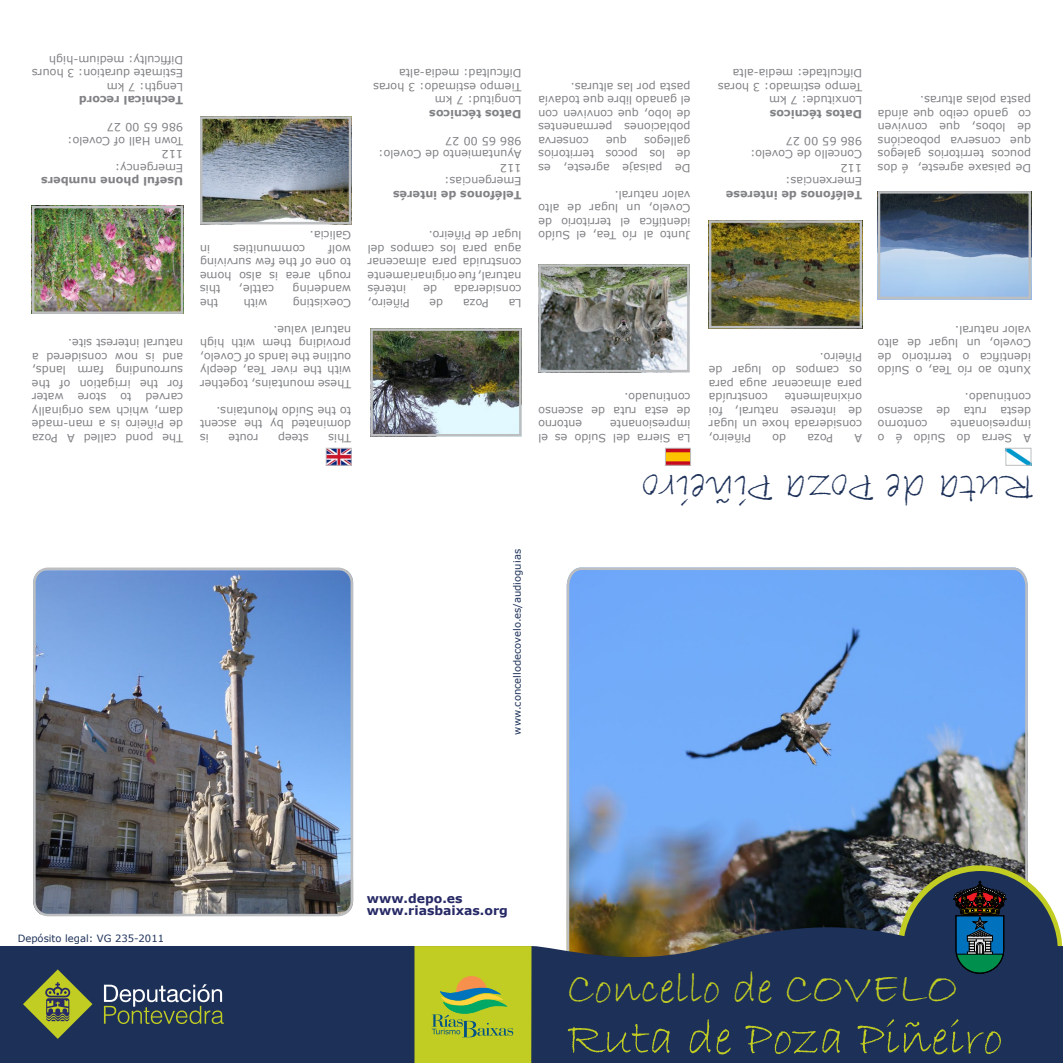
<style>
.page{position:relative;width:1063px;height:1063px;background:#fff}
.page>*{position:absolute;margin:0;border:0;box-sizing:border-box;transform-origin:0 0}
.t1{font:50px "Bradley Hand ITC";color:#c2cd23}
.t2{font:45px "Bradley Hand ITC";color:#1c3058}
.t3{font:45px "Bradley Hand ITC";color:#c2cd23}
.t4{font:700 12.5px "Verdana";color:#272a66}
.t5{font:11.25px/13.5px "Verdana";color:#808285;text-align:justify}
.t6{font:700 11.25px "Verdana";color:#808285}
.t7{font:10px "Verdana";color:#1c3058}
</style>
<div class="page">
<img style="left:566px;top:567px;width:463px;height:354px">
<svg style="left:897px;top:865px;width:165px;height:173px"></svg>
<svg style="left:532px;top:921px;width:531px;height:142px;background:#283855"></svg>
<div style="left:903px;top:871px;width:155px;height:162px;background:#1c3058;border-radius:50%"></div>
<svg style="left:953px;top:881px;width:54px;height:93px"></svg>
<img style="left:34px;top:570px;width:319px;height:344px">
<div style="left:33px;top:568px;width:320px;height:348px;border:2px solid #bcbec0;border-radius:14px"></div>
<div style="left:0;top:946px;width:531px;height:117px;background:#1c3058"></div>
<svg style="left:23px;top:969px;width:69px;height:70px"></svg>
<svg style="left:104px;top:984px;width:120px;height:40px"></svg>
<svg style="left:414px;top:946px;width:118px;height:117px;background:#b1c32d"></svg>
<img style="left:881px;top:194px;width:147px;height:102px">
<div style="left:878px;top:191px;width:153px;height:108px;border:2px solid #bcbec0"></div>
<img style="left:712px;top:223px;width:147px;height:102px">
<div style="left:709px;top:220px;width:153px;height:108px;border:2px solid #bcbec0"></div>
<img style="left:35px;top:209px;width:145px;height:102px">
<div style="left:32px;top:206px;width:151px;height:108px;border:2px solid #bcbec0"></div>
<img style="left:203px;top:119px;width:145px;height:102px">
<div style="left:200px;top:116px;width:151px;height:108px;border:2px solid #bcbec0"></div>
<img style="left:541px;top:267px;width:146px;height:102px">
<div style="left:538px;top:264px;width:152px;height:108px;border:2px solid #bcbec0"></div>
<img style="left:373px;top:331px;width:146px;height:102px">
<div style="left:370px;top:328px;width:152px;height:108px;border:2px solid #bcbec0"></div>
<img style="left:667px;top:450px;width:22px;height:13px">
<div style="left:665px;top:448px;width:26px;height:17px;border:1px solid #bcbec0"></div>
<img style="left:328px;top:450px;width:21px;height:13px">
<div style="left:326px;top:448px;width:25px;height:17px;border:1px solid #bcbec0"></div>
<img style="left:1008px;top:450px;width:21px;height:13px">
<div style="left:1006px;top:448px;width:25px;height:17px;border:1px solid #bcbec0"></div>
<p class="t5" style="left:183px;top:94px;width:153px;text-align:left;rotate:-180deg">Length: 7 km<br>Estimate duration: 3 hours<br>Difficulty: medium-high</p>
<p class="t6" style="left:183px;top:108px;width:106px;rotate:-180deg">Technical record</p>
<p class="t5" style="left:183px;top:175px;width:117px;text-align:left;rotate:-180deg">Emergency:<br>112<br>Town Hall of Covelo:<br>986 65 00 27</p>
<p class="t6" style="left:183px;top:189px;width:144px;rotate:-180deg">Useful phone numbers</p>
<p class="t5" style="left:183px;top:445px;width:153px;rotate:-180deg">The pond called A Poza de Piñeiro is a man-made dam, which was originally carved to store water for the irrigation of the surrounding farm lands, and is now considered a natural interest site.</p>
<p class="t5" style="left:351px;top:243px;width:43px;rotate:-180deg">Galicia.</p>
<p class="t5" style="left:351px;top:297px;width:153px;text-indent:131px;rotate:-180deg">this rough area is also home to one of the few surviving wolf</p>
<p class="t5" style="left:305px;top:256px;width:73px;rotate:-180deg">communities</p>
<p class="t5" style="left:210px;top:256px;width:12px;rotate:-180deg">in</p>
<p class="t5" style="left:351px;top:297px;width:60px;rotate:-180deg">wandering</p>
<p class="t5" style="left:274px;top:297px;width:37px;rotate:-180deg">cattle,</p>
<p class="t5" style="left:218px;top:310px;width:20px;rotate:-180deg">the</p>
<p class="t5" style="left:267px;top:310px;width:25px;rotate:-180deg">with</p>
<p class="t5" style="left:351px;top:310px;width:60px;rotate:-180deg">Coexisting</p>
<p class="t5" style="left:351px;top:391px;width:153px;rotate:-180deg">These mountains, together with the river Tea, deeply outline the lands of Covelo, providing them with high natural value.</p>
<p class="t5" style="left:351px;top:445px;width:153px;text-indent:142px;rotate:-180deg">is dominated by the ascent to the Suído Mountains.</p>
<p class="t5" style="left:309px;top:445px;width:32px;rotate:-180deg">steep</p>
<p class="t5" style="left:258px;top:445px;width:31px;rotate:-180deg">route</p>
<p class="t5" style="left:351px;top:445px;width:24px;rotate:-180deg">This</p>
<p class="t5" style="left:522px;top:108px;width:150px;text-align:left;rotate:-180deg">Longitud: 7 km<br>Tiempo estimado: 3 horas<br>Dificultad: media-alta</p>
<p class="t6" style="left:522px;top:121px;width:94px;rotate:-180deg">Datos técnicos</p>
<p class="t5" style="left:522px;top:189px;width:145px;text-align:left;rotate:-180deg">Emergencias:<br>112<br>Ayuntamiento de Covelo:<br>986 65 00 27</p>
<p class="t6" style="left:522px;top:202px;width:130px;rotate:-180deg">Teléfonos de interés</p>
<p class="t5" style="left:522px;top:297px;width:156px;text-indent:115px;rotate:-180deg">interés natural, fue originariamente construida para almacenar agua para los campos del lugar de Piñeiro.</p>
<p class="t5" style="left:437px;top:297px;width:15px;rotate:-180deg">de</p>
<p class="t5" style="left:522px;top:297px;width:69px;rotate:-180deg">considerada</p>
<p class="t5" style="left:410px;top:310px;width:44px;rotate:-180deg">Piñeiro,</p>
<p class="t5" style="left:443px;top:310px;width:15px;rotate:-180deg">de</p>
<p class="t5" style="left:489px;top:310px;width:28px;rotate:-180deg">Poza</p>
<p class="t5" style="left:522px;top:310px;width:15px;rotate:-180deg">La</p>
<p class="t5" style="left:691px;top:148px;width:154px;text-indent:102px;rotate:-180deg">conserva poblaciones permanentes de lobo, que conviven con el ganado libre que todavía pasta por las alturas.</p>
<p class="t5" style="left:691px;top:175px;width:154px;rotate:-180deg">De paisaje agreste, es de los pocos territorios gallegos</p>
<p class="t5" style="left:627px;top:148px;width:22px;rotate:-180deg">que</p>
<p class="t5" style="left:691px;top:243px;width:154px;rotate:-180deg">Junto al río Tea, el Suído identifica el territorio de Covelo, un lugar de alto valor natural.</p>
<p class="t5" style="left:862px;top:108px;width:146px;text-align:left;rotate:-180deg">Lonxitude: 7 km<br>Tempo estimado: 3 horas<br>Dificultade: media-alta</p>
<p class="t6" style="left:862px;top:121px;width:94px;rotate:-180deg">Datos técnicos</p>
<p class="t5" style="left:862px;top:189px;width:113px;text-align:left;rotate:-180deg">Emerxencias:<br>112<br>Concello de Covelo:<br>986 65 00 27</p>
<p class="t6" style="left:862px;top:202px;width:138px;rotate:-180deg">Teléfonos de interese</p>
<p class="t5" style="left:1031px;top:175px;width:155px;rotate:-180deg">De paisaxe agreste, é dos poucos territorios galegos que conserva poboacións de lobos, que conviven co gando ceibo que aínda pasta polas alturas.</p>
<p class="t5" style="left:691px;top:432px;width:154px;text-indent:108px;rotate:-180deg">entorno de esta ruta de ascenso continuado.</p>
<p class="t5" style="left:691px;top:445px;width:154px;rotate:-180deg">La Sierra del Suído es el impresionante</p>
<p class="t5" style="left:862px;top:405px;width:155px;text-indent:94px;rotate:-180deg">construída para almacenar auga para os campos do lugar de Piñeiro.</p>
<p class="t5" style="left:862px;top:445px;width:155px;text-indent:111px;rotate:-180deg">Piñeiro, considerada hoxe un lugar de interese natural, foi orixinalmente</p>
<p class="t5" style="left:786px;top:445px;width:15px;rotate:-180deg">do</p>
<p class="t5" style="left:833px;top:445px;width:28px;rotate:-180deg">Poza</p>
<p class="t5" style="left:862px;top:445px;width:9px;rotate:-180deg">A</p>
<p class="t5" style="left:1031px;top:378px;width:155px;rotate:-180deg">Xunto ao río Tea, o Suído identifica o territorio de Covelo, un lugar de alto valor natural.</p>
<p class="t5" style="left:1031px;top:432px;width:155px;text-indent:103px;rotate:-180deg">contorno desta ruta de ascenso continuado.</p>
<p class="t5" style="left:1031px;top:445px;width:155px;rotate:-180deg">A Serra do Suído é o impresionante</p>
<h2 class="t2" style="left:1034px;top:517px;width:394px;rotate:-180deg">Ruta de Poza Piñeiro</h2>
<p class="t7" style="left:511px;top:735px;width:187px;rotate:-90deg">www.concellodecovelo.es/audioguias</p>
<p class="t7" style="left:18px;top:932px;width:148px">Depósito legal: VG 235-2011</p>
<p class="t4" style="left:367px;top:891px;width:97px">www.depo.es</p>
<p class="t4" style="left:367px;top:903px;width:143px">www.riasbaixas.org</p>
<h2 class="t3" style="left:567px;top:960px;width:393px">Concello de COVELO</h2>
<h1 class="t1" style="left:567px;top:1006px;width:438px">Ruta de Poza Piñeiro</h1>
</div>
